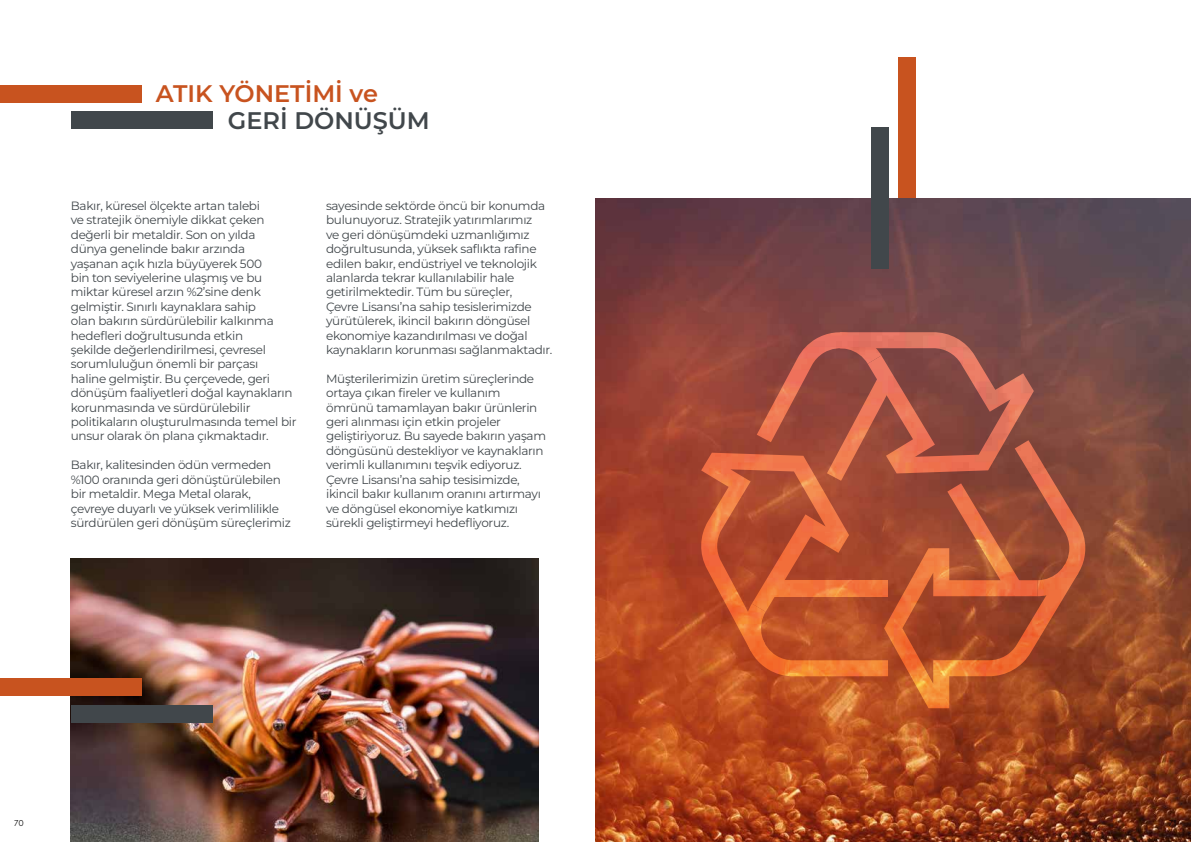
<style>
.page{position:relative;width:1191px;height:842px;background:#fff}
.page>*{position:absolute;margin:0;border:0;box-sizing:border-box;transform-origin:0 0}
.t1{font:600 24px "Montserrat";color:#c8531f}
.t2{font:600 24px "Montserrat";color:#41474b}
.t3{font:12px/14.4px "Montserrat";letter-spacing:-.025em;color:#41474b}
.t4{font:300 8px "New Hero";color:#000}
</style>
<div class="page">
<div style="left:898px;top:57px;width:17px;height:141px;background:#c8531f"></div>
<div style="left:0;top:85px;width:142px;height:17px;background:#c8531f"></div>
<div style="left:71px;top:112px;width:142px;height:17px;background:#41474b"></div>
<img style="left:595px;top:198px;width:596px;height:644px">
<div style="left:871px;top:127px;width:17px;height:142px;background:#41474b"></div>
<svg style="left:700px;top:331px;width:385px;height:377px;background:#b05437"></svg>
<img style="left:71px;top:558px;width:468px;height:284px">
<div style="left:0;top:678px;width:142px;height:17px;background:#c8531f"></div>
<div style="left:71px;top:705px;width:142px;height:17px;background:#41474b"></div>
<h1 class="t1" style="left:156px;top:76px;width:223px">ATIK YÖNETİMİ ve</h1>
<h1 class="t2" style="left:228px;top:103px;width:203px">GERİ DÖNÜŞÜM</h1>
<p class="t3" style="left:71px;top:198px;width:227px">Bakır, küresel ölçekte artan talebi<br>ve stratejik önemiyle dikkat çeken değerli bir metaldir. Son on yılda<br>dünya genelinde bakır arzında<br>yaşanan açık hızla büyüyerek 500<br>bin ton seviyelerine ulaşmış ve bu miktar küresel arzın %2’sine denk gelmiştir. Sınırlı kaynaklara sahip<br>olan bakırın sürdürülebilir kalkınma hedefleri doğrultusunda etkin<br>şekilde değerlendirilmesi, çevresel sorumluluğun önemli bir parçası haline gelmiştir. Bu çerçevede, geri dönüşüm faaliyetleri doğal kaynakların korunmasında ve sürdürülebilir politikaların oluşturulmasında temel bir unsur olarak ön plana çıkmaktadır.</p>
<p class="t3" style="left:71px;top:457px;width:222px">Bakır, kalitesinden ödün vermeden %100 oranında geri dönüştürülebilen bir metaldir. Mega Metal olarak, çevreye duyarlı ve yüksek verimlilikle sürdürülen geri dönüşüm süreçlerimiz</p>
<p class="t3" style="left:326px;top:198px;width:228px">sayesinde sektörde öncü bir konumda bulunuyoruz. Stratejik yatırımlarımız<br>ve geri dönüşümdeki uzmanlığımız doğrultusunda, yüksek saflıkta rafine edilen bakır, endüstriyel ve teknolojik alanlarda tekrar kullanılabilir hale getirilmektedir. Tüm bu süreçler,<br>Çevre Lisansı’na sahip tesislerimizde yürütülerek, ikincil bakırın döngüsel ekonomiye kazandırılması ve doğal kaynakların korunması sağlanmaktadır.</p>
<p class="t3" style="left:326px;top:371px;width:221px">Müşterilerimizin üretim süreçlerinde ortaya çıkan fireler ve kullanım ömrünü tamamlayan bakır ürünlerin geri alınması için etkin projeler geliştiriyoruz. Bu sayede bakırın yaşam döngüsünü destekliyor ve kaynakların verimli kullanımını teşvik ediyoruz.<br>Çevre Lisansı’na sahip tesisimizde, ikincil bakır kullanım oranını artırmayı ve döngüsel ekonomiye katkımızı sürekli geliştirmeyi hedefliyoruz.</p>
<p class="t4" style="left:14px;top:818px;width:11px">70</p>
<p class="t4" style="left:1169px;top:818px;width:9px">71</p>
</div>
